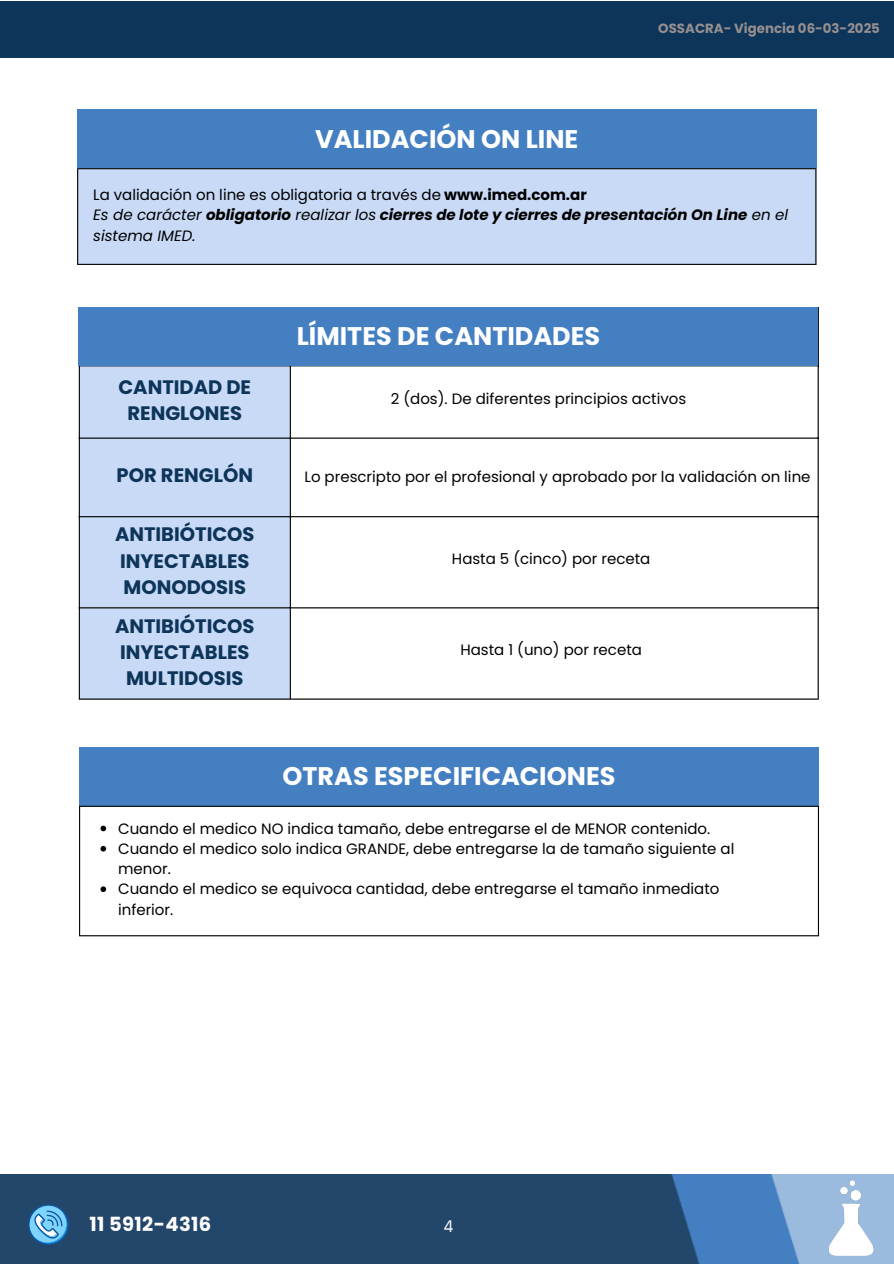
<style>
.page{position:relative;width:894px;height:1264px;background:#fff}
.page>*{position:absolute;margin:0;border:0;box-sizing:border-box;transform-origin:0 0}
.t1{font:700 25.5px "Poppins";color:#fff}
.t2{font:700 19.5px/26.2px "Poppins";color:#0d3459;text-align:center}
.t3{font:700 19.5px "Poppins";letter-spacing:.02em;color:#fff}
.t4{font:16.5px "IBM Plex Sans";color:#fff}
.t5{font:15px/20.2px "Poppins";color:#000}
.t6{font:italic 700 15px/20.2px "Poppins";color:#000}
.t7{font:700 13.35px "Poppins";color:#968f8f}
.s1{font-weight:400;font-style:normal}
.s2{font-style:normal}
.s3{font-weight:400}
</style>
<div class="page">
<img style="left:700px;top:1174px;width:100px;height:89px">
<div style="left:0;top:1174px;width:700px;height:89px;background:#23466b"></div>
<div style="left:0;top:1px;width:893px;height:56px;background:#0d3459"></div>
<img style="left:804px;top:1176px;width:89px;height:87px">
<svg style="left:28px;top:1204px;width:41px;height:40px;background:#579bca"></svg>
<div style="left:80px;top:366px;width:210px;height:332px;background:#c9daf7"></div>
<svg style="left:291px;top:366px;width:526px;height:243px"></svg>
<hr style="left:79px;top:308px;width:1px;height:390px;background:#000">
<hr style="left:290px;top:308px;width:1px;height:390px;background:#000">
<hr style="left:817px;top:308px;width:1px;height:390px;background:#000">
<hr style="left:79px;top:307px;width:739px;height:1px;background:#000">
<hr style="left:79px;top:437px;width:739px;height:1px;background:#000">
<hr style="left:79px;top:516px;width:739px;height:1px;background:#000">
<hr style="left:79px;top:607px;width:739px;height:1px;background:#000">
<hr style="left:79px;top:698px;width:739px;height:1px;background:#000">
<div style="left:79px;top:307px;width:738px;height:59px;background:#437fc1"></div>
<div style="left:79px;top:747px;width:739px;height:58px;background:#437fc1"></div>
<hr style="left:79px;top:806px;width:1px;height:129px;background:#000">
<hr style="left:817px;top:806px;width:1px;height:129px;background:#000">
<hr style="left:79px;top:805px;width:739px;height:1px;background:#000">
<hr style="left:79px;top:935px;width:739px;height:1px;background:#000">
<svg style="left:100px;top:825px;width:6px;height:6px"></svg>
<svg style="left:100px;top:845px;width:6px;height:6px"></svg>
<svg style="left:100px;top:886px;width:6px;height:6px"></svg>
<div style="left:77px;top:109px;width:739px;height:59px;background:#437fc1"></div>
<div style="left:77px;top:168px;width:739px;height:97px;background:#c9daf7"></div>
<hr style="left:77px;top:169px;width:1px;height:95px;background:#000">
<hr style="left:815px;top:169px;width:1px;height:95px;background:#000">
<hr style="left:77px;top:168px;width:739px;height:1px;background:#000">
<hr style="left:77px;top:264px;width:739px;height:1px;background:#000">
<h3 class="t7" style="left:658px;top:19px;width:223px">OSSACRA- Vigencia 06-03-2025</h3>
<p class="t1" style="left:315px;top:121px;width:264px">VALIDACIÓN ON LINE</p>
<p class="t6" style="left:93px;top:185px;width:696px"><span class="s1">La validación on line es obligatoria a través de</span> <span class="s2">www.imed.com.ar<br></span><span class="s3">Es de carácter</span> obligatorio <span class="s3">realizar los</span> cierres de lote y cierres de presentación On Line <span class="s3">en el sistema IMED.</span></p>
<p class="t2" style="left:118px;top:374px;width:134px">CANTIDAD DE<br>RENGLONES</p>
<p class="t2" style="left:117px;top:462px;width:138px">POR RENGLÓN</p>
<p class="t2" style="left:115px;top:521px;width:141px;text-align:left">ANTIBIÓTICOS<br>INYECTABLES<br>MONODOSIS</p>
<p class="t2" style="left:115px;top:612px;width:141px">ANTIBIÓTICOS<br>INYECTABLES<br>MULTIDOSIS</p>
<h1 class="t1" style="left:296px;top:319px;width:305px">LÍMITES DE CANTIDADES</h1>
<h1 class="t5" style="left:390px;top:388px;width:297px">2 (dos). De diferentes principios activos</h1>
<p class="t5" style="left:304px;top:466px;width:507px">Lo prescripto por el profesional y aprobado por la validación on line</p>
<p class="t5" style="left:452px;top:549px;width:200px">Hasta 5 (cinco) por receta</p>
<p class="t5" style="left:460px;top:640px;width:183px">Hasta 1 (uno) por receta</p>
<h3 class="t1" style="left:282px;top:758px;width:334px">OTRAS ESPECIFICACIONES</h3>
<h3 class="t5" style="left:118px;top:818px;width:593px">Cuando el medico NO indica tamaño, debe entregarse el de MENOR contenido.</h3>
<h3 class="t5" style="left:118px;top:838px;width:617px">Cuando el medico solo indica GRANDE, debe entregarse la de tamaño siguiente al menor.</h3>
<h3 class="t5" style="left:118px;top:878px;width:602px">Cuando el medico se equivoca cantidad, debe entregarse el tamaño inmediato inferior.</h3>
<h1 class="t3" style="left:89px;top:1209px;width:123px">11 5912-4316</h1>
<p class="t4" style="left:444px;top:1214px;width:11px">4</p>
</div>
